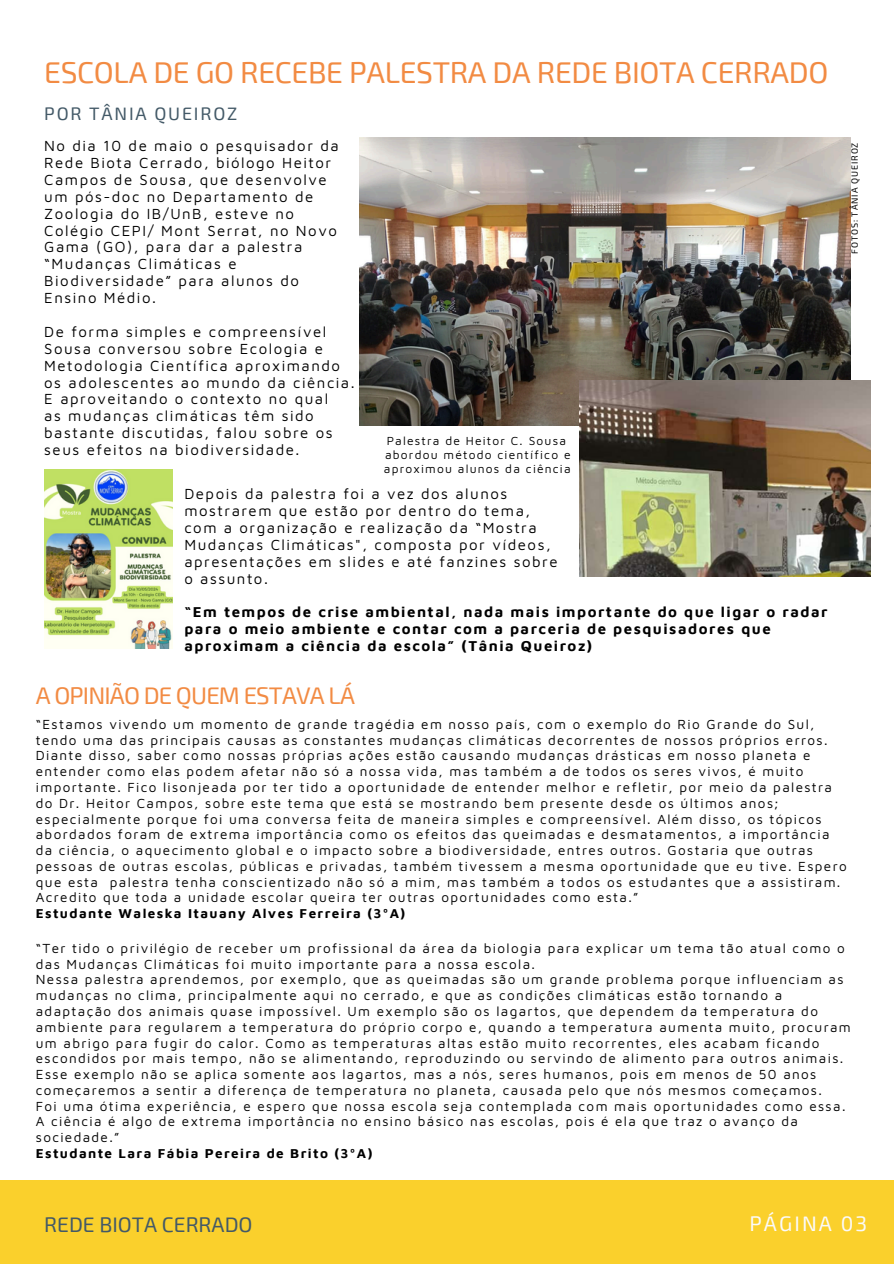
<style>
.page{position:relative;width:894px;height:1264px;background:#fff}
.page>*{position:absolute;margin:0;border:0;box-sizing:border-box;transform-origin:0 0}
.t1{font:30px "Exo 2";letter-spacing:-.01em;color:#f28b43}
.t2{font:24px "Exo 2";letter-spacing:-.035em;color:#f28b43}
.t3{font:21px "Exo 2";color:#435967}
.t4{font:21px "Exo 2";letter-spacing:.1em;color:#fafafa}
.t5{font:18px "Exo 2";letter-spacing:.1em;color:#435967}
.t6{font:15px/16.8px "Maven Pro";letter-spacing:.1em;color:#000}
.t7{font:700 15px/16.8px "Maven Pro";letter-spacing:.1em;color:#000}
.t8{font:13.5px/15.8px "Maven Pro";letter-spacing:.1em;color:#000}
.t9{font:12px/14px "Maven Pro";letter-spacing:.1em;color:#000}
.t10{font:9px "Exo 2";letter-spacing:.1em;color:#000}
.s1{font-weight:700}
</style>
<div class="page">
<div style="left:0;top:1180px;width:893px;height:83px;background:#fad02c"></div>
<img style="left:359px;top:138px;width:491px;height:288px">
<img style="left:44px;top:470px;width:128px;height:178px">
<img style="left:579px;top:380px;width:291px;height:196px">
<h6 class="t1" style="left:44px;top:53px;width:785px">ESCOLA DE GO RECEBE PALESTRA DA REDE BIOTA CERRADO</h6>
<h6 class="t5" style="left:44px;top:102px;width:195px">POR TÂNIA QUEIROZ</h6>
<h5 class="t6" style="left:44px;top:137px;width:296px">No dia 10 de maio o pesquisador da<br>Rede Biota Cerrado, biólogo Heitor<br>Campos de Sousa, que desenvolve um pós-doc no Departamento de<br>Zoologia do IB/UnB, esteve no<br>Colégio CEPI/ Mont Serrat, no Novo<br>Gama (GO), para dar a palestra “Mudanças Climáticas e<br>Biodiversidade” para alunos do<br>Ensino Médio.</h5>
<h2 class="t6" style="left:44px;top:323px;width:312px">De forma simples e compreensível Sousa conversou sobre Ecologia e Metodologia Científica aproximando os adolescentes ao mundo da ciência.<br>E aproveitando o contexto no qual<br>as mudanças climáticas têm sido bastante discutidas, falou sobre os seus efeitos na biodiversidade.</h2>
<p class="t9" style="left:386px;top:433px;width:181px">Palestra de Heitor C. Sousa</p>
<h3 class="t9" style="left:384px;top:447px;width:188px">abordou método científico e aproximou alunos da ciência</h3>
<p class="t6" style="left:184px;top:485px;width:374px">Depois da palestra foi a vez dos alunos mostrarem que estão por dentro do tema, com a organização e realização da “Mostra Mudanças Climáticas", composta por vídeos, apresentações em slides e até fanzines sobre</p>
<p class="t6" style="left:184px;top:569px;width:85px">o assunto.</p>
<p class="t7" style="left:184px;top:603px;width:644px">“Em tempos de crise ambiental, nada mais importante do que ligar o radar para o meio ambiente e contar com a parceria de pesquisadores que aproximam a ciência da escola” (Tânia Queiroz)</p>
<h6 class="t2" style="left:36px;top:680px;width:320px">A OPINIÃO DE QUEM ESTAVA LÁ</h6>
<h6 class="t10" style="left:848px;top:254px;width:113px;rotate:-90deg">FOTOS: TÂNIA QUEIROZ</h6>
<h6 class="t8" style="left:36px;top:716px;width:812px">“Estamos vivendo um momento de grande tragédia em nosso país, com o exemplo do Rio Grande do Sul, tendo uma das principais causas as constantes mudanças climáticas decorrentes de nossos próprios erros.<br>Diante disso, saber como nossas próprias ações estão causando mudanças drásticas em nosso planeta e entender como elas podem afetar não só a nossa vida, mas também a de todos os seres vivos, é muito importante. Fico lisonjeada por ter tido a oportunidade de entender melhor e refletir, por meio da palestra do Dr. Heitor Campos, sobre este tema que está se mostrando bem presente desde os últimos anos; especialmente porque foi uma conversa feita de maneira simples e compreensível. Além disso, os tópicos abordados foram de extrema importância como os efeitos das queimadas e desmatamentos, a importância da ciência, o aquecimento global e o impacto sobre a biodiversidade, entres outros. Gostaria que outras pessoas de outras escolas, públicas e privadas, também tivessem a mesma oportunidade que eu tive. Espero que esta palestra tenha conscientizado não só a mim, mas também a todos os estudantes que a assistiram.<br>Acredito que toda a unidade escolar queira ter outras oportunidades como esta.”<br><span class="s1">Estudante Waleska Itauany Alves Ferreira (3ºA)</span></h6>
<p class="t8" style="left:36px;top:940px;width:816px">“Ter tido o privilégio de receber um profissional da área da biologia para explicar um tema tão atual como o das Mudanças Climáticas foi muito importante para a nossa escola.<br>Nessa palestra aprendemos, por exemplo, que as queimadas são um grande problema porque influenciam as mudanças no clima, principalmente aqui no cerrado, e que as condições climáticas estão tornando a adaptação dos animais quase impossível. Um exemplo são os lagartos, que dependem da temperatura do ambiente para regularem a temperatura do próprio corpo e, quando a temperatura aumenta muito, procuram um abrigo para fugir do calor. Como as temperaturas altas estão muito recorrentes, eles acabam ficando escondidos por mais tempo, não se alimentando, reproduzindo ou servindo de alimento para outros animais.<br>Esse exemplo não se aplica somente aos lagartos, mas a nós, seres humanos, pois em menos de 50 anos começaremos a sentir a diferença de temperatura no planeta, causada pelo que nós mesmos começamos.<br>Foi uma ótima experiência, e espero que nossa escola seja contemplada com mais oportunidades como essa.<br>A ciência é algo de extrema importância no ensino básico nas escolas, pois é ela que traz o avanço da sociedade.”<br><span class="s1">Estudante Lara Fábia Pereira de Brito (3ºA)</span></p>
<p class="t3" style="left:44px;top:1210px;width:210px">REDE BIOTA CERRADO</p>
<p class="t4" style="left:749px;top:1209px;width:119px">PÁGINA 03</p>
</div>
